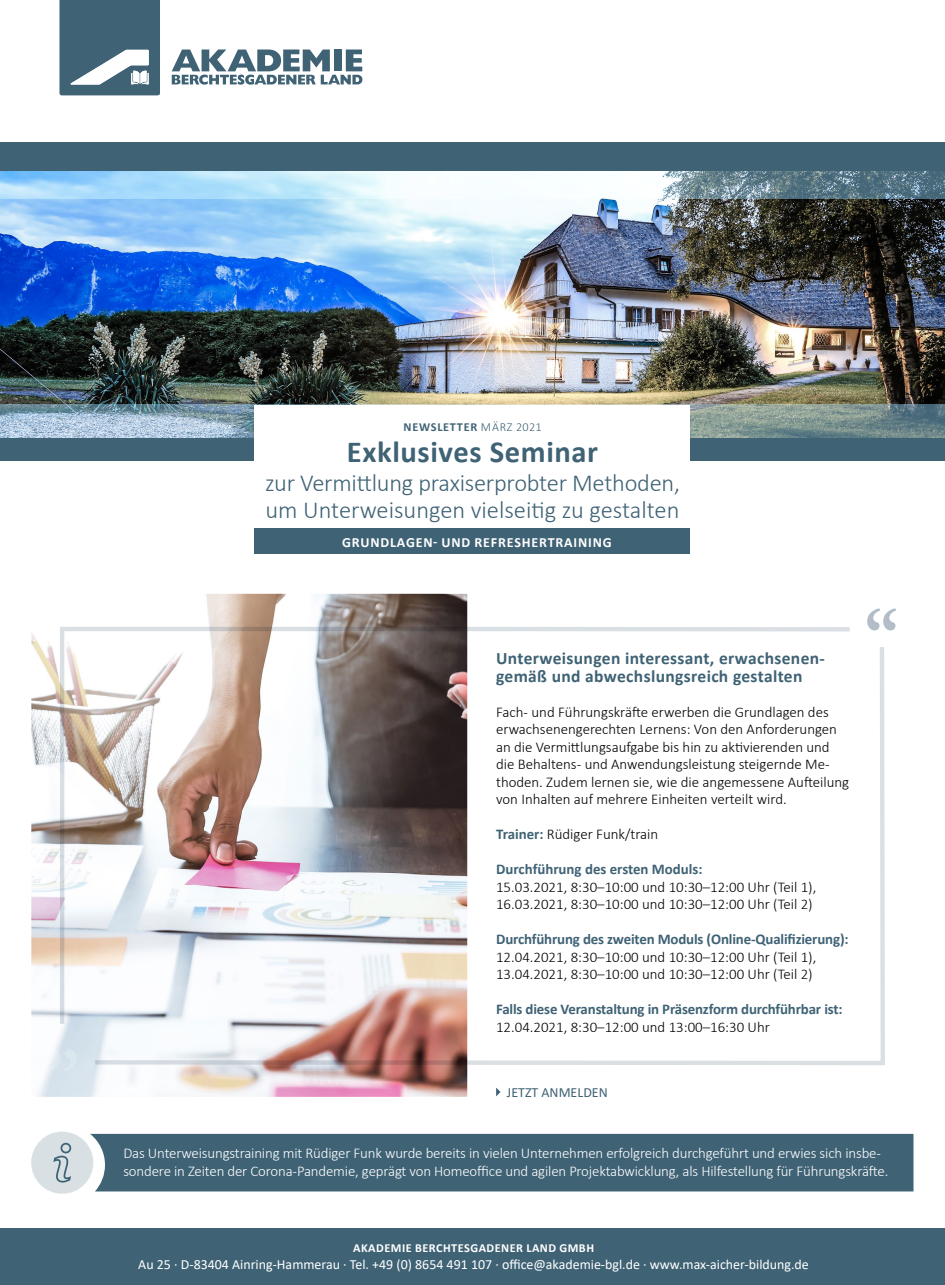
<style>
.page{position:relative;width:945px;height:1285px;background:#fff}
.page>*{position:absolute;margin:0;border:0;box-sizing:border-box;transform-origin:0 0}
.t1{font:700 30.62px "Calibri";letter-spacing:.02em;color:#3f6275}
.t2{font:300 24.5px "Calibri";letter-spacing:-.01em;color:#3f6275}
.t3{font:700 17.5px/18.4px "Calibri";letter-spacing:.02em;color:#3f6275}
.t4{font:300 14.88px/17.5px "Calibri";color:#000}
.t5{font:300 14.88px/17.5px "Calibri";letter-spacing:-.01em;color:#fff}
.t6{font:700 14.88px "Calibri";letter-spacing:-.01em;color:#3f6275}
.t7{font:700 14px "Calibri";letter-spacing:.06em;color:#fff}
.t8{font:14px "Calibri";color:#3f6275}
.t9{font:13.91px "Calibri";color:#fff}
.t10{font:700 12.25px "Calibri";letter-spacing:.04em;color:#fff}
.t11{font:700 12.25px "Calibri";letter-spacing:.06em;color:#3f6275}
.s1{font-weight:300}
.s2{font-weight:700;color:#3f6275}
</style>
<div class="page">
<img style="left:0;top:198px;width:945px;height:207px">
<svg style="left:0;top:405px;width:945px;height:56px;background:#6c8895"></svg>
<svg style="left:0;top:142px;width:945px;height:56px;background:#7696a7"></svg>
<div style="left:31px;top:1131px;width:62px;height:62px;background:#d9e0e4;border-radius:50%"></div>
<div style="left:90px;top:1133px;width:824px;height:58px;background:#3f6275"></div>
<img style="left:31px;top:594px;width:436px;height:502px">
<div style="left:255px;top:405px;width:435px;height:60px;background:#fff"></div>
<svg style="left:496px;top:1087px;width:5px;height:9px"></svg>
<svg style="left:867px;top:608px;width:29px;height:22px"></svg>
<svg style="left:48px;top:1049px;width:29px;height:22px"></svg>
<img style="left:58px;top:624px;width:410px;height:400px">
<svg style="left:464px;top:646px;width:421px;height:419px"></svg>
<div style="left:0;top:1228px;width:945px;height:56px;background:#3f6275"></div>
<svg style="left:463px;top:624px;width:387px;height:8px"></svg>
<svg style="left:91px;top:1059px;width:381px;height:8px;background:#bca5a6"></svg>
<svg style="left:53px;top:1142px;width:19px;height:41px"></svg>
<svg style="left:172px;top:49px;width:190px;height:36px"></svg>
<svg style="left:60px;top:0;width:100px;height:95px;background:#5a7888"></svg>
<div style="left:255px;top:528px;width:435px;height:26px;background:#3f6275"></div>
<p class="t11" style="left:404px;top:418px;width:140px">NEWSLETTER <span class="s1">MÄRZ 2021</span></p>
<p class="t1" style="left:347px;top:430px;width:253px">Exklusives Seminar</p>
<p class="t2" style="left:265px;top:467px;width:417px">zur Vermittlung praxiserprobter Methoden,</p>
<p class="t2" style="left:266px;top:495px;width:415px">um Unterweisungen vielseitig zu gestalten</p>
<p class="t7" style="left:342px;top:532px;width:271px">GRUNDLAGEN- UND REFRESHERTRAINING</p>
<p class="t3" style="left:496px;top:649px;width:330px">Unterweisungen interessant, erwachsenen&shy;gemäß und abwechslungsreich gestalten</p>
<p class="t4" style="left:496px;top:702px;width:355px">Fach- und Führungskräfte erwerben die Grundlagen des erwachsenengerechten Lernens: Von den Anforderungen an die Vermittlungsaufgabe bis hin zu aktivierenden und die Behaltens- und Anwendungsleistung steigernde Me&shy;thoden. Zudem lernen sie, wie die angemessene Aufteilung von Inhalten auf mehrere Einheiten verteilt wird.</p>
<p class="t4" style="left:496px;top:825px;width:164px"><span class="s2">Trainer:</span> Rüdiger Funk/train</p>
<p class="t6" style="left:496px;top:858px;width:208px">Durchführung des ersten Moduls:</p>
<p class="t4" style="left:496px;top:877px;width:322px">15.03.2021, 8:30–10:00 und 10:30–12:00 Uhr (Teil 1),</p>
<p class="t4" style="left:496px;top:895px;width:318px">16.03.2021, 8:30–10:00 und 10:30–12:00 Uhr (Teil 2)</p>
<p class="t6" style="left:496px;top:928px;width:354px">Durchführung des zweiten Moduls (Online-Qualifizierung):</p>
<p class="t4" style="left:496px;top:947px;width:322px">12.04.2021, 8:30–10:00 und 10:30–12:00 Uhr (Teil 1),</p>
<p class="t4" style="left:496px;top:965px;width:318px">13.04.2021, 8:30–10:00 und 10:30–12:00 Uhr (Teil 2)</p>
<p class="t6" style="left:496px;top:998px;width:348px">Falls diese Veranstaltung in Präsenzform durchführbar ist:</p>
<p class="t4" style="left:496px;top:1017px;width:275px">12.04.2021, 8:30–12:00 und 13:00–16:30 Uhr</p>
<p class="t8" style="left:507px;top:1082px;width:102px">JETZT ANMELDEN</p>
<p class="t5" style="left:123px;top:1144px;width:767px">Das Unterweisungstraining mit Rüdiger Funk wurde bereits in vielen Unternehmen erfolgreich durchgeführt und erwies sich insbe&shy;sondere in Zeiten der Corona-Pandemie, geprägt von Homeoffice und agilen Projektabwicklung, als Hilfestellung für Führungskräfte.</p>
<p class="t10" style="left:353px;top:1235px;width:242px">AKADEMIE BERCHTESGADENER LAND GMBH</p>
<p class="t9" style="left:138px;top:1250px;width:672px">Au 25 · D-83404 Ainring-Hammerau · Tel. +49 (0) 8654 491 107 · office@akademie-bgl.de · www.max-aicher-bildung.de</p>
<p class="t9" style="left:643px;top:1254px;width:167px">· www.max-aicher-bildung.de</p>
</div>
